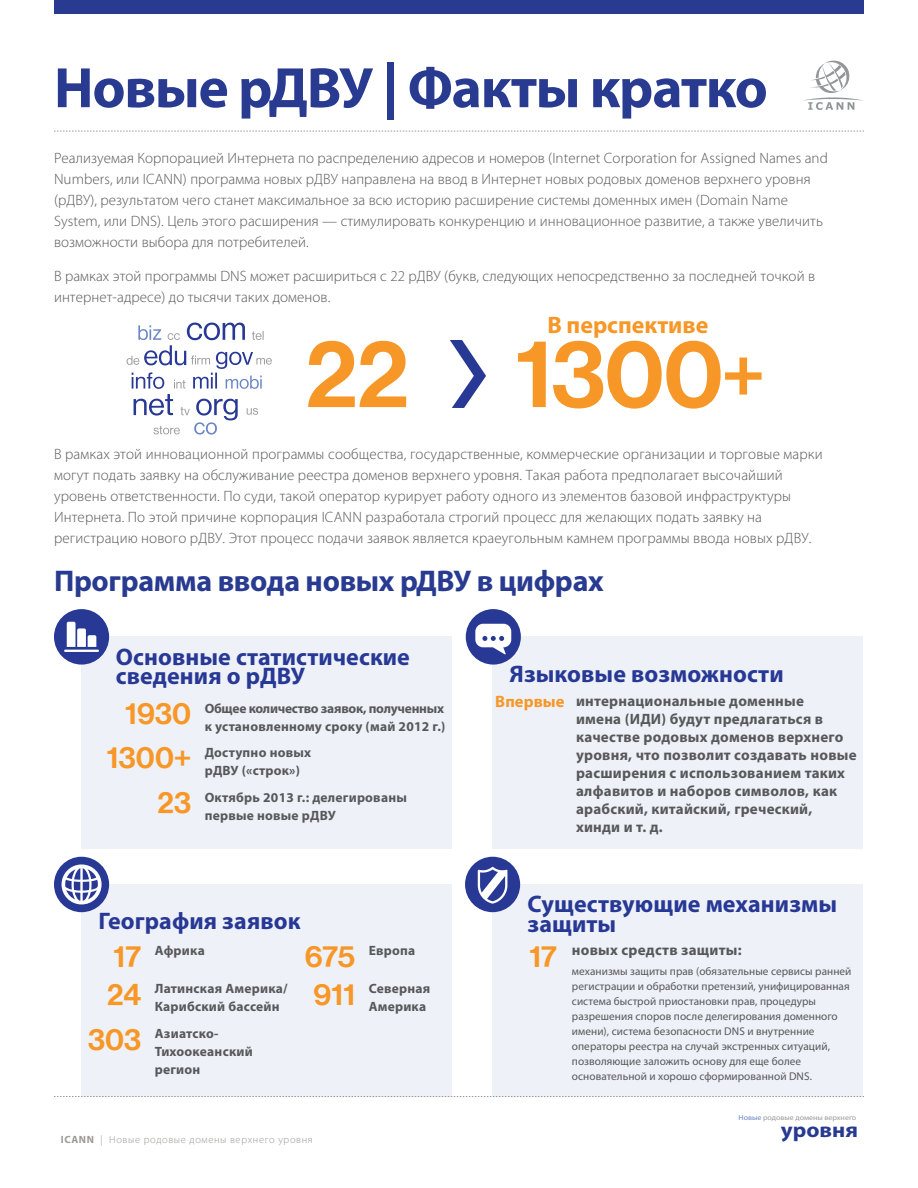
<style>
.page{position:relative;width:918px;height:1188px;background:#fff}
.page>*{position:absolute;margin:0;border:0;box-sizing:border-box;transform-origin:0 0}
.t1{font:94.8px "N Haas Grotesk DS Pro 65 Md";letter-spacing:-.01em;color:#f79727}
.t2{font:700 57.45px "Myriad Pro";letter-spacing:-.02em;color:#283b91}
.t3{font:700 30px "Myriad Pro";letter-spacing:-.01em;color:#283b91}
.t4{font:30px "N Haas Grotesk DS Pro 65 Md";letter-spacing:.005em;color:#f79727}
.t5{font:700 24px/19.5px "Myriad Pro";letter-spacing:.005em;color:#273895}
.t6{font:700 23.85px "Myriad Pro";color:#f79727}
.t7{font:700 21px "Myriad Pro";color:#273a90;scale:1.08 1}
.t8{font:700 16.5px "Myriad Pro";letter-spacing:.005em;color:#f79727}
.t9{font:300 15px/21px "Myriad Pro";letter-spacing:.005em;color:#57585a}
.t10{font:700 15px/18px "Myriad Pro";letter-spacing:.015em;color:#57585a}
.t11{font:700 13.5px/18px "Myriad Pro";letter-spacing:.015em;color:#57585a}
.t12{font:700 13.5px/18px "Myriad Pro";letter-spacing:-.015em;color:#57585a}
.t13{font:11.25px/15px "Myriad Pro";letter-spacing:.005em;color:#57585a}
.t14{font:300 10.5px "Myriad Pro";letter-spacing:.06em;color:#9b9a98}
.t15{font:7.35px "Myriad Pro";color:#9a9a99;scale:1.08 1}
.s1{font-size:73.2px}
.s2{font-weight:700}
.s3{color:#6a86c4}
</style>
<div class="page">
<div style="left:82px;top:637px;width:370px;height:212px;background:#eef1f8"></div>
<div style="left:82px;top:884px;width:370px;height:213px;background:#eef1f8"></div>
<div style="left:493px;top:637px;width:370px;height:212px;background:#eef1f8"></div>
<div style="left:493px;top:884px;width:370px;height:213px;background:#eef1f8"></div>
<div style="left:54px;top:0;width:810px;height:13px;background:#283b91"></div>
<svg style="left:127px;top:323px;width:145px;height:112px"></svg>
<svg style="left:54px;top:131px;width:810px;height:1px"></svg>
<svg style="left:450px;top:340px;width:36px;height:68px"></svg>
<div style="left:54px;top:609px;width:55px;height:56px;background:#273895;border-radius:50%"></div>
<hr style="left:64px;top:650px;width:35px;height:2px;background:#fff">
<svg style="left:67px;top:622px;width:29px;height:25px"></svg>
<div style="left:466px;top:609px;width:55px;height:56px;background:#273895;border-radius:50%"></div>
<svg style="left:475px;top:624px;width:36px;height:30px"></svg>
<div style="left:465px;top:857px;width:55px;height:55px;background:#273895;border-radius:50%"></div>
<svg style="left:478px;top:867px;width:29px;height:37px"></svg>
<div style="left:54px;top:857px;width:55px;height:55px;background:#273895;border-radius:50%"></div>
<svg style="left:62px;top:864px;width:40px;height:40px"></svg>
<svg style="left:803px;top:61px;width:60px;height:49px"></svg>
<svg style="left:54px;top:1096px;width:810px;height:1px"></svg>
<p class="t2" style="left:54px;top:50px;width:715px">Новые рДВУ | Факты кратко</p>
<p class="t9" style="left:54px;top:148px;width:775px">Реализуемая Корпорацией Интернета по распределению адресов и номеров (Internet Corporation for Assigned Names and Numbers, или ICANN) программа новых рДВУ направлена на ввод в Интернет новых родовых доменов верхнего уровня (рДВУ), результатом чего станет максимальное за всю историю расширение системы доменных имен (Domain Name System, или DNS). Цель этого расширения — стимулировать конкуренцию и инновационное развитие, а также увеличить возможности выбора для потребителей.</p>
<p class="t9" style="left:54px;top:266px;width:763px">В рамках этой программы DNS может расшириться с 22 рДВУ (букв, следующих непосредственно за последней точкой в интернет-адресе) до тысячи таких доменов.</p>
<p class="t6" style="left:547px;top:309px;width:163px">В перспективе</p>
<p class="t1" style="left:306px;top:319px;width:105px">22</p>
<p class="t1" style="left:515px;top:319px;width:250px">1300<span class="s1">+</span></p>
<p class="t9" style="left:54px;top:444px;width:770px">В рамках этой инновационной программы сообщества, государственные, коммерческие организации и торговые марки могут подать заявку на обслуживание реестра доменов верхнего уровня. Такая работа предполагает высочайший уровень ответственности. По суди, такой оператор курирует работу одного из элементов базовой инфраструктуры Интернета. По этой причине корпорация ICANN разработала строгий процесс для желающих подать заявку на регистрацию нового рДВУ. Этот процесс подачи заявок является краеугольным камнем программы ввода новых рДВУ.</p>
<p class="t3" style="left:54px;top:561px;width:551px">Программа ввода новых рДВУ в цифрах</p>
<p class="t5" style="left:116px;top:646px;width:296px">Основные статистические сведения о рДВУ</p>
<p class="t4" style="left:125px;top:696px;width:68px">1930</p>
<p class="t4" style="left:107px;top:740px;width:86px">1300+</p>
<p class="t4" style="left:158px;top:786px;width:35px">23</p>
<p class="t12" style="left:205px;top:699px;width:242px">Общее количество заявок, полученных к установленному сроку (май 2012 г.)</p>
<p class="t11" style="left:205px;top:743px;width:108px">Доступно новых рДВУ («строк»)</p>
<p class="t11" style="left:205px;top:788px;width:204px">Октябрь 2013 г.: делегированы первые новые рДВУ</p>
<p class="t5" style="left:98px;top:911px;width:204px">География заявок</p>
<p class="t4" style="left:113px;top:939px;width:29px">17</p>
<p class="t4" style="left:305px;top:939px;width:52px">675</p>
<p class="t4" style="left:107px;top:977px;width:35px">24</p>
<p class="t4" style="left:314px;top:977px;width:43px">911</p>
<p class="t4" style="left:88px;top:1022px;width:54px">303</p>
<p class="t11" style="left:155px;top:941px;width:52px">Африка</p>
<p class="t11" style="left:369px;top:942px;width:48px">Европа</p>
<p class="t11" style="left:155px;top:979px;width:135px">Латинская Америка/</p>
<p class="t11" style="left:155px;top:997px;width:126px">Карибский бассейн</p>
<p class="t11" style="left:369px;top:979px;width:63px">Северная</p>
<p class="t11" style="left:369px;top:997px;width:59px">Америка</p>
<p class="t11" style="left:155px;top:1024px;width:65px">Азиатско-</p>
<p class="t11" style="left:155px;top:1042px;width:99px">Тихоокеанский регион</p>
<p class="t14" style="left:61px;top:1133px;width:254px"><span class="s2">ICANN</span> | Новые родовые домены верхнего уровня</p>
<p class="t5" style="left:509px;top:663px;width:276px">Языковые возможности</p>
<p class="t8" style="left:495px;top:691px;width:71px">Впервые</p>
<p class="t10" style="left:576px;top:691px;width:282px">интернациональные доменные<br>имена (ИДИ) будут предлагаться в качестве родовых доменов верхнего уровня, что позволит создавать новые расширения с использованием таких алфавитов и наборов символов, как арабский, китайский, греческий, хинди и т. д.</p>
<p class="t5" style="left:528px;top:893px;width:311px">Существующие механизмы защиты</p>
<p class="t4" style="left:529px;top:939px;width:29px">17</p>
<p class="t10" style="left:572px;top:940px;width:171px">новых средств защиты:</p>
<p class="t13" style="left:572px;top:963px;width:281px">механизмы защиты прав (обязательные сервисы ранней регистрации и обработки претензий, унифицированная система быстрой приостановки прав, процедуры разрешения споров после делегирования доменного имени), система безопасности DNS и внутренние операторы реестра на случай экстренных ситуаций, позволяющие заложить основу для еще более основательной и хорошо сформированной DNS.</p>
<p class="t15" style="left:739px;top:1113px;width:111px"><span class="s3">Новые</span> родовые домены верхнего</p>
<p class="t7" style="left:781px;top:1116px;width:73px">уровня</p>
</div>
